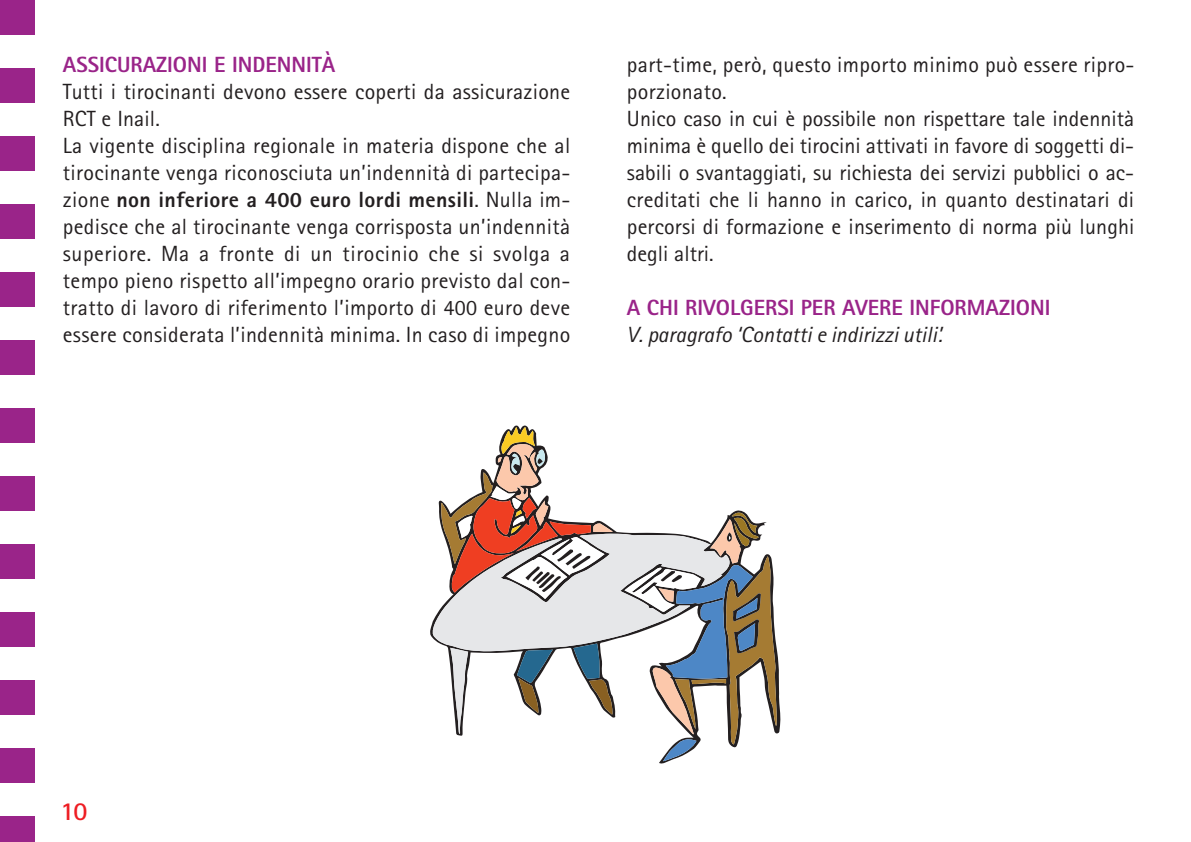
<style>
.page{position:relative;width:1191px;height:842px;background:#fff}
.page>*{position:absolute;margin:0;border:0;box-sizing:border-box;transform-origin:0 0}
.t1{font:700 26px "Rotis Sans Serif Std";color:#ee1d23}
.t2{font:22px/27px "Rotis Sans Serif Std";letter-spacing:.015em;color:#231f20}
.t3{font:800 22px "Rotis Sans Serif Std";color:#9a2489}
.t4{font:italic 22px "Rotis Sans Serif Std";color:#231f20}
.s1{font-weight:800}
</style>
<div class="page">
<div style="left:0;top:0;width:34px;height:34px;background:#9a2489"></div>
<div style="left:0;top:68px;width:34px;height:34px;background:#9a2489"></div>
<div style="left:0;top:136px;width:34px;height:34px;background:#9a2489"></div>
<div style="left:0;top:204px;width:34px;height:34px;background:#9a2489"></div>
<div style="left:0;top:272px;width:34px;height:34px;background:#9a2489"></div>
<div style="left:0;top:340px;width:34px;height:34px;background:#9a2489"></div>
<div style="left:0;top:408px;width:34px;height:34px;background:#9a2489"></div>
<div style="left:0;top:476px;width:34px;height:34px;background:#9a2489"></div>
<div style="left:0;top:544px;width:34px;height:34px;background:#9a2489"></div>
<div style="left:0;top:612px;width:34px;height:34px;background:#9a2489"></div>
<div style="left:0;top:680px;width:34px;height:34px;background:#9a2489"></div>
<div style="left:0;top:748px;width:34px;height:34px;background:#9a2489"></div>
<div style="left:0;top:816px;width:34px;height:26px;background:#9a2489"></div>
<svg style="left:432px;top:427px;width:345px;height:334px"></svg>
<p class="t3" style="left:63px;top:50px;width:274px">ASSICURAZIONI E INDENNITÀ</p>
<p class="t2" style="left:63px;top:78px;width:509px">Tutti i tirocinanti devono essere coperti da assicurazione RCT e Inail.<br>La vigente disciplina regionale in materia dispone che al tirocinante venga riconosciuta un’indennità di partecipa&shy;zione <span class="s1">non inferiore a 400 euro lordi mensili</span>. Nulla im&shy;pedisce che al tirocinante venga corrisposta un’indennità superiore. Ma a fronte di un tirocinio che si svolga a tempo pieno rispetto all’impegno orario previsto dal con&shy;tratto di lavoro di riferimento l’importo di 400 euro deve essere considerata l’indennità minima. In caso di impegno</p>
<p class="t2" style="left:627px;top:51px;width:509px">part-time, però, questo importo minimo può essere ripro&shy;porzionato.<br>Unico caso in cui è possibile non rispettare tale indennità minima è quello dei tirocini attivati in favore di soggetti di&shy;sabili o svantaggiati, su richiesta dei servizi pubblici o ac&shy;creditati che li hanno in carico, in quanto destinatari di percorsi di formazione e inserimento di norma più lunghi degli altri.</p>
<p class="t3" style="left:627px;top:293px;width:425px">A CHI RIVOLGERSI PER AVERE INFORMAZIONI</p>
<p class="t4" style="left:627px;top:321px;width:317px">V. paragrafo ‘Contatti e indirizzi utili’.</p>
<p class="t1" style="left:60px;top:794px;width:28px">10</p>
</div>
